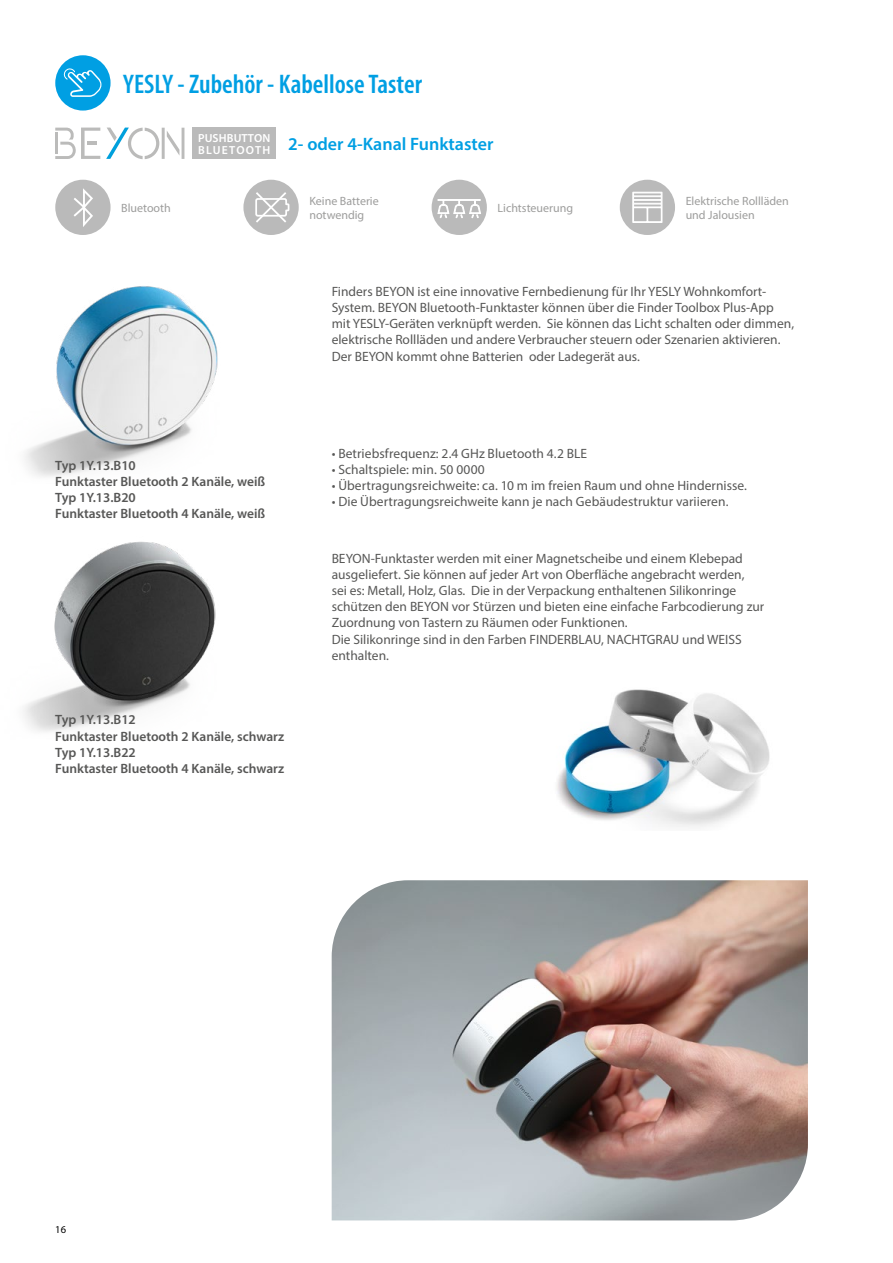
<style>
.page{position:relative;width:893px;height:1263px;background:#fff}
.page>*{position:absolute;margin:0;border:0;box-sizing:border-box;transform-origin:0 0}
.t1{font:600 condensed 27px "Myriad Pro";color:#009fe3}
.t2{font:600 18px "Myriad Pro";color:#009fe3}
.t3{font:13.5px/16.2px "Myriad Pro";color:#575756}
.t4{font:600 13.5px/16.2px "Myriad Pro";color:#575756}
.t5{font:12px/14.4px "Myriad Pro";color:#9d9d9c}
.t6{font:600 11.7px "Myriad Pro";letter-spacing:.01em;color:#fff}
.t7{font:10.5px "Myriad Pro";color:#000}
</style>
<div class="page">
<img style="left:556px;top:689px;width:214px;height:138px">
<img style="left:25px;top:286px;width:193px;height:191px">
<img style="left:23px;top:541px;width:193px;height:191px">
<svg style="left:55px;top:128px;width:45px;height:31px"></svg>
<svg style="left:106px;top:128px;width:78px;height:31px"></svg>
<div style="left:192px;top:128px;width:84px;height:31px;background:#bababa"></div>
<img style="left:332px;top:880px;width:476px;height:340px">
<div style="left:55px;top:55px;width:56px;height:56px;background:#009fe3;border-radius:50%"></div>
<svg style="left:64px;top:69px;width:37px;height:28px"></svg>
<div style="left:55px;top:180px;width:56px;height:55px;background:#bababa;border-radius:50%"></div>
<svg style="left:74px;top:188px;width:19px;height:39px"></svg>
<div style="left:620px;top:180px;width:55px;height:55px;background:#bababa;border-radius:50%"></div>
<svg style="left:632px;top:192px;width:31px;height:31px"></svg>
<div style="left:633px;top:193px;width:29px;height:3px;background:#bababa;border:1px solid #fff"></div>
<div style="left:633px;top:204px;width:29px;height:3px;background:#bababa;border:1px solid #fff"></div>
<svg style="left:633px;top:200px;width:29px;height:4px"></svg>
<svg style="left:633px;top:196px;width:29px;height:4px"></svg>
<div style="left:243px;top:180px;width:56px;height:55px;background:#bababa;border-radius:50%"></div>
<svg style="left:255px;top:192px;width:35px;height:31px"></svg>
<div style="left:432px;top:180px;width:55px;height:55px;background:#bababa;border-radius:50%"></div>
<svg style="left:437px;top:199px;width:44px;height:19px"></svg>
<h1 class="t1" style="left:123px;top:67px;width:300px">YESLY - Zubehör - Kabellose Taster</h1>
<p class="t6" style="left:198px;top:131px;width:74px">PUSHBUTTON</p>
<h2 class="t2" style="left:198px;top:133px;width:297px"><sub>BLUETOOTH</sub> 2- oder 4-Kanal Funktaster</h2>
<p class="t5" style="left:121px;top:200px;width:51px">Bluetooth</p>
<p class="t5" style="left:309px;top:193px;width:71px">Keine Batterie notwendig</p>
<p class="t5" style="left:497px;top:200px;width:77px">Lichtsteuerung</p>
<p class="t5" style="left:686px;top:193px;width:105px">Elektrische Rollläden und Jalousien</p>
<p class="t4" style="left:55px;top:457px;width:211px">Typ 1Y.13.B10<br>Funktaster Bluetooth 2 Kanäle, weiß<br>Typ 1Y.13.B20<br>Funktaster Bluetooth 4 Kanäle, weiß</p>
<p class="t4" style="left:55px;top:711px;width:230px">Typ 1Y.13.B12<br>Funktaster Bluetooth 2 Kanäle, schwarz<br>Typ 1Y.13.B22<br>Funktaster Bluetooth 4 Kanäle, schwarz</p>
<p class="t3" style="left:332px;top:283px;width:464px">Finders BEYON ist eine innovative Fernbedienung für Ihr YESLY Wohnkomfort-System. BEYON Bluetooth-Funktaster können über die Finder Toolbox Plus-App mit YESLY-Geräten verknüpft werden. Sie können das Licht schalten oder dimmen, elektrische Rollläden und andere Verbraucher steuern oder Szenarien aktivieren.<br>Der BEYON kommt ohne Batterien oder Ladegerät aus.</p>
<p class="t3" style="left:332px;top:445px;width:257px">• Betriebsfrequenz: 2.4 GHz Bluetooth 4.2 BLE</p>
<p class="t3" style="left:332px;top:461px;width:155px">• Schaltspiele: min. 50 0000</p>
<p class="t3" style="left:332px;top:477px;width:417px">• Übertragungsreichweite: ca. 10 m im freien Raum und ohne Hindernisse.</p>
<p class="t3" style="left:332px;top:493px;width:398px">• Die Übertragungsreichweite kann je nach Gebäudestruktur variieren.</p>
<p class="t3" style="left:332px;top:550px;width:434px">BEYON-Funktaster werden mit einer Magnetscheibe und einem Klebepad ausgeliefert. Sie können auf jeder Art von Oberfläche angebracht werden,<br>sei es: Metall, Holz, Glas. Die in der Verpackung enthaltenen Silikonringe schützen den BEYON vor Stürzen und bieten eine einfache Farbcodierung zur Zuordnung von Tastern zu Räumen oder Funktionen.<br>Die Silikonringe sind in den Farben FINDERBLAU, NACHTGRAU und WEISS enthalten.</p>
<p class="t7" style="left:55px;top:1222px;width:12px">16</p>
</div>
